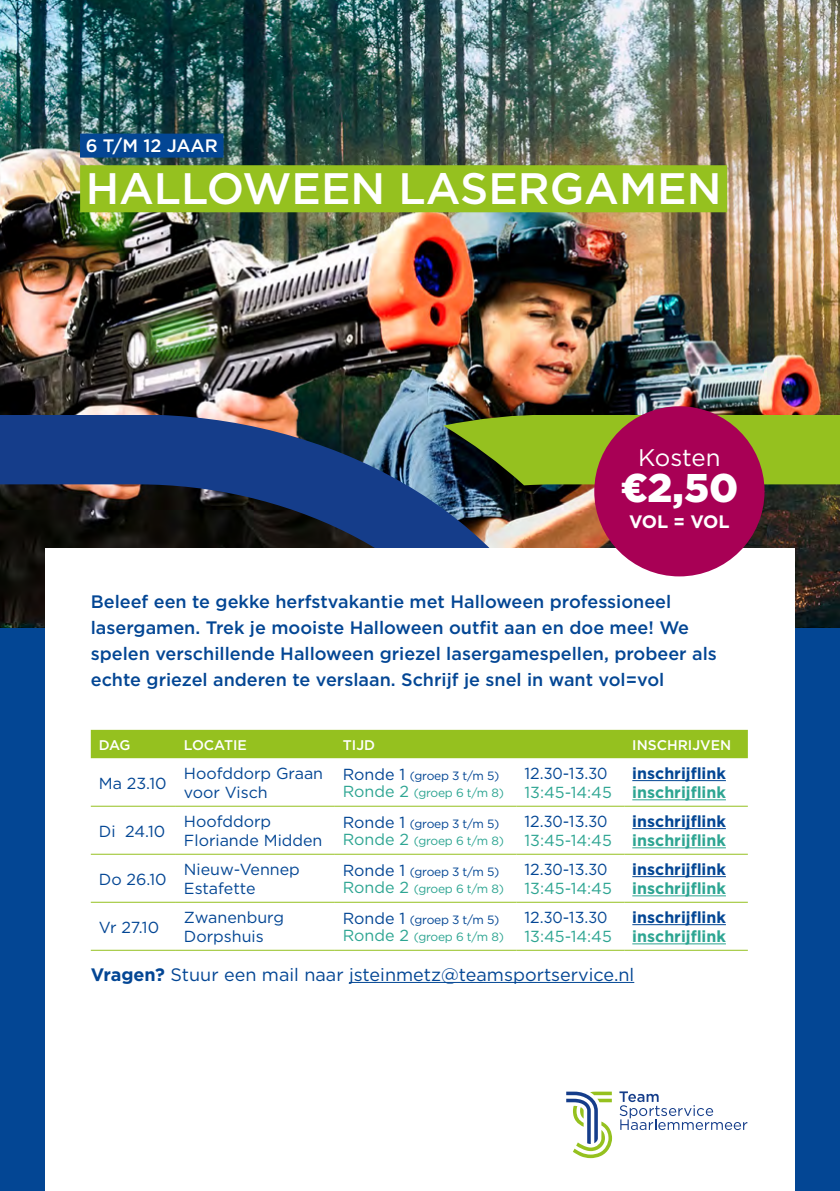
<style>
.page{position:relative;width:840px;height:1191px;background:#fff}
.page>*{position:absolute;margin:0;border:0;box-sizing:border-box;transform-origin:0 0}
.t1{font:500 44px "Gotham";color:#fff}
.t2{font:900 40px "Gotham";color:#fff}
.t3{font:24px "Gotham";letter-spacing:-.01em;color:#fff}
.t4{font:500 18px/26px "Gotham";color:#034694}
.t5{font:18px "Gotham";color:#034694}
.t6{font:500 18px "Gotham";letter-spacing:-.005em;color:#fff}
.t7{font:700 18px "Gotham";letter-spacing:-.025em;color:#fff}
.t8{font:16px/19.2px "Gotham";color:#034694}
.t9{font:700 16px "Gotham";color:#034694}
.t10{font:700 16px "Gotham";color:#2da592}
.t11{font:16px "Gotham";color:#2da592}
.t12{font:500 14px "Gotham";color:#fff}
.t13{font:12px/17px "Gotham";letter-spacing:-.02em;color:#034694}
.s1{font-size:16px}
.s2{font-size:16px;color:#2da592}
.s3{color:#2da592}
.s4{font-weight:700}
</style>
<div class="page">
<div style="left:0;top:0;width:839px;height:1191px;background:#034694"></div>
<img style="left:0;top:0;width:839px;height:627px">
<div style="left:571px;top:415px;width:268px;height:70px;background:#95c11f"></div>
<svg style="left:0;top:415px;width:571px;height:135px;background:#33475a"></svg>
<div style="left:45px;top:549px;width:749px;height:642px;background:#fff"></div>
<hr style="left:349px;top:982px;width:285px;height:1px;background:#034694">
<svg style="left:566px;top:1091px;width:45px;height:67px"></svg>
<svg style="left:619px;top:1091px;width:128px;height:39px"></svg>
<div style="left:594px;top:406px;width:170px;height:170px;background:#a80055;border-radius:50%"></div>
<div style="left:80px;top:134px;width:143px;height:24px;background:#034694"></div>
<div style="left:80px;top:165px;width:646px;height:47px;background:#95c11f"></div>
<div style="left:91px;top:730px;width:656px;height:28px;background:#95c11f"></div>
<hr style="left:91px;top:806px;width:85px;height:1px;background:#95c11f">
<hr style="left:176px;top:806px;width:158px;height:1px;background:#95c11f">
<hr style="left:334px;top:806px;width:182px;height:1px;background:#95c11f">
<hr style="left:516px;top:806px;width:108px;height:1px;background:#95c11f">
<hr style="left:624px;top:806px;width:123px;height:1px;background:#95c11f">
<hr style="left:91px;top:854px;width:85px;height:1px;background:#95c11f">
<hr style="left:176px;top:854px;width:158px;height:1px;background:#95c11f">
<hr style="left:334px;top:854px;width:182px;height:1px;background:#95c11f">
<hr style="left:516px;top:854px;width:108px;height:1px;background:#95c11f">
<hr style="left:624px;top:854px;width:123px;height:1px;background:#95c11f">
<hr style="left:91px;top:902px;width:85px;height:1px;background:#95c11f">
<hr style="left:176px;top:902px;width:158px;height:1px;background:#95c11f">
<hr style="left:334px;top:902px;width:182px;height:1px;background:#95c11f">
<hr style="left:516px;top:902px;width:108px;height:1px;background:#95c11f">
<hr style="left:624px;top:902px;width:123px;height:1px;background:#95c11f">
<hr style="left:91px;top:950px;width:85px;height:1px;background:#95c11f">
<hr style="left:176px;top:950px;width:158px;height:1px;background:#95c11f">
<hr style="left:334px;top:950px;width:182px;height:1px;background:#95c11f">
<hr style="left:516px;top:950px;width:108px;height:1px;background:#95c11f">
<hr style="left:624px;top:950px;width:123px;height:1px;background:#95c11f">
<div style="left:99px;top:731px;width:31px;height:24px;background:#95c11f"></div>
<div style="left:184px;top:731px;width:63px;height:24px;background:#95c11f"></div>
<div style="left:342px;top:731px;width:33px;height:24px;background:#95c11f"></div>
<div style="left:632px;top:731px;width:98px;height:24px;background:#95c11f"></div>
<hr style="left:632px;top:780px;width:93px;height:1px;background:#034694">
<hr style="left:632px;top:799px;width:93px;height:1px;background:#2da592">
<hr style="left:632px;top:828px;width:93px;height:1px;background:#034694">
<hr style="left:632px;top:847px;width:93px;height:1px;background:#2da592">
<hr style="left:632px;top:876px;width:93px;height:1px;background:#034694">
<hr style="left:632px;top:895px;width:93px;height:1px;background:#2da592">
<hr style="left:632px;top:924px;width:93px;height:1px;background:#034694">
<hr style="left:632px;top:943px;width:93px;height:1px;background:#2da592">
<p class="t6" style="left:86px;top:134px;width:134px">6 T/M 12 JAAR</p>
<h1 class="t1" style="left:86px;top:160px;width:637px">HALLOWEEN LASERGAMEN</h1>
<h3 class="t3" style="left:638px;top:442px;width:84px">Kosten</h3>
<h2 class="t2" style="left:620px;top:460px;width:119px">€2,50</h2>
<p class="t7" style="left:628px;top:510px;width:102px">VOL = VOL</p>
<p class="t4" style="left:91px;top:589px;width:627px">Beleef een te gekke herfstvakantie met Halloween professioneel lasergamen. Trek je mooiste Halloween outfit aan en doe mee! We spelen verschillende Halloween griezel lasergamespellen, probeer als echte griezel anderen te verslaan. Schrijf je snel in want vol=vol</p>
<p class="t12" style="left:99px;top:735px;width:33px">DAG</p>
<p class="t12" style="left:184px;top:735px;width:65px">LOCATIE</p>
<p class="t12" style="left:342px;top:735px;width:34px">TIJD</p>
<p class="t12" style="left:632px;top:735px;width:100px">INSCHRIJVEN</p>
<p class="t8" style="left:99px;top:773px;width:69px">Ma 23.10</p>
<p class="t8" style="left:184px;top:763px;width:141px">Hoofddorp Graan voor Visch</p>
<p class="t13" style="left:342px;top:767px;width:162px"><span class="s1">Ronde 1</span> (groep 3 t/m 5)<br><span class="s2">Ronde 2</span> <span class="s3">(groep 6 t/m 8)</span></p>
<p class="t8" style="left:524px;top:763px;width:84px">12.30-13.30</p>
<p class="t9" style="left:632px;top:762px;width:95px">inschrijflink</p>
<p class="t10" style="left:632px;top:782px;width:95px">inschrijflink</p>
<p class="t11" style="left:524px;top:782px;width:89px">13:45-14:45</p>
<p class="t8" style="left:99px;top:821px;width:68px">Di 24.10</p>
<p class="t8" style="left:184px;top:811px;width:140px">Hoofddorp<br>Floriande Midden</p>
<p class="t13" style="left:342px;top:815px;width:162px"><span class="s1">Ronde 1</span> (groep 3 t/m 5)<br><span class="s2">Ronde 2</span> <span class="s3">(groep 6 t/m 8)</span></p>
<p class="t8" style="left:524px;top:811px;width:84px">12.30-13.30</p>
<p class="t11" style="left:524px;top:830px;width:89px">13:45-14:45</p>
<p class="t8" style="left:99px;top:869px;width:69px">Do 26.10</p>
<p class="t8" style="left:184px;top:859px;width:117px">Nieuw-Vennep<br>Estafette</p>
<p class="t13" style="left:342px;top:863px;width:162px"><span class="s1">Ronde 1</span> (groep 3 t/m 5)<br><span class="s2">Ronde 2</span> <span class="s3">(groep 6 t/m 8)</span></p>
<p class="t8" style="left:524px;top:859px;width:84px">12.30-13.30</p>
<p class="t11" style="left:524px;top:878px;width:89px">13:45-14:45</p>
<p class="t8" style="left:99px;top:917px;width:62px">Vr 27.10</p>
<p class="t8" style="left:184px;top:907px;width:101px">Zwanenburg<br>Dorpshuis</p>
<p class="t13" style="left:342px;top:911px;width:162px"><span class="s1">Ronde 1</span> (groep 3 t/m 5)<br><span class="s2">Ronde 2</span> <span class="s3">(groep 6 t/m 8)</span></p>
<p class="t8" style="left:524px;top:907px;width:84px">12.30-13.30</p>
<p class="t11" style="left:524px;top:926px;width:89px">13:45-14:45</p>
<p class="t9" style="left:632px;top:810px;width:95px">inschrijflink</p>
<p class="t10" style="left:632px;top:830px;width:95px">inschrijflink</p>
<p class="t9" style="left:632px;top:858px;width:95px">inschrijflink</p>
<p class="t10" style="left:632px;top:878px;width:95px">inschrijflink</p>
<p class="t9" style="left:632px;top:906px;width:95px">inschrijflink</p>
<p class="t10" style="left:632px;top:926px;width:95px">inschrijflink</p>
<p class="t5" style="left:91px;top:962px;width:544px"><span class="s4">Vragen?</span> Stuur een mail naar jsteinmetz@teamsportservice.nl</p>
</div>
